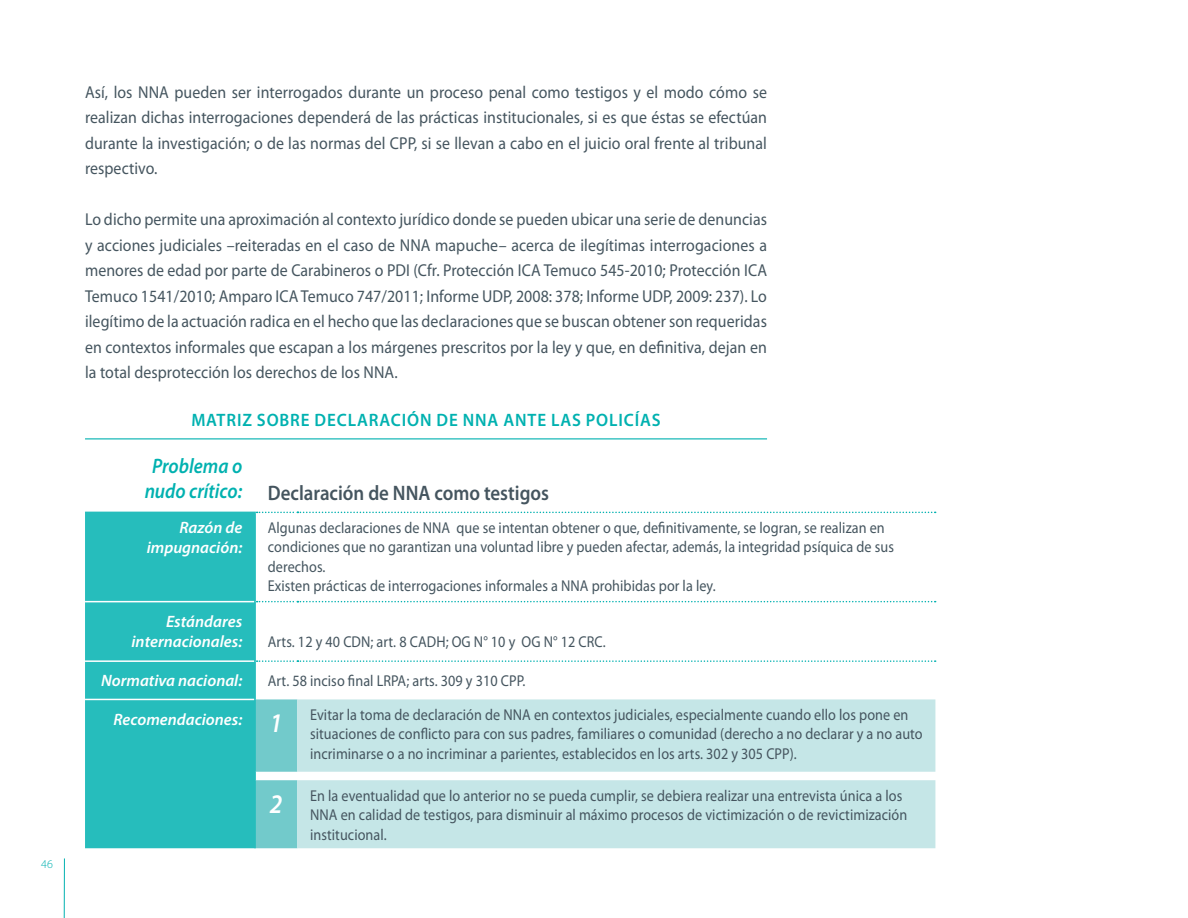
<style>
.page{position:relative;width:1188px;height:918px;background:#fff}
.page>*{position:absolute;margin:0;border:0;box-sizing:border-box;transform-origin:0 0}
.numero_tabla{font:italic 600 27px "Myriad Pro";color:#fff;scale:.9 1}
._03_titulo_tabla_-2{font:600 21px "Myriad Pro";color:#45555f;scale:.9 1}
._03_problema_nudo{font:italic 600 21px "Myriad Pro";color:#00b1b0;scale:.9 1}
._03_titulo_tabla_-si{font:600 18px "Myriad Pro";letter-spacing:.05em;color:#00b1b0;scale:.95 1}
.texto_base{font:17.25px/25.5px "Myriad Pro";letter-spacing:.005em;color:#45555f;text-align:justify;scale:.92 1}
._00_primera_col_tabl{font:italic 600 16.5px/19.8px "Myriad Pro";color:#fff;text-align:right}
._01_texto_tabla_recu{font:15.75px/19.5px "Myriad Pro";letter-spacing:.005em;color:#45555f;scale:.9 1}
.t1{font:300 12px "Myriad Pro";color:#00b1b0}
</style>
<div class="page">
<hr style="left:64px;top:858px;width:1px;height:60px;background:#00b1b0">
<hr style="left:85px;top:438px;width:682px;height:1px;background:#00b1b0">
<div style="left:85px;top:513px;width:169px;height:335px;background:#26bdbc"></div>
<svg style="left:297px;top:699px;width:638px;height:149px;background:#c8e7e8"></svg>
<svg style="left:257px;top:512px;width:679px;height:1px"></svg>
<svg style="left:257px;top:601px;width:679px;height:1px"></svg>
<svg style="left:257px;top:660px;width:679px;height:2px"></svg>
<hr style="left:85px;top:601px;width:169px;height:1px;background:#fff">
<hr style="left:85px;top:660px;width:169px;height:2px;background:#fff">
<hr style="left:85px;top:699px;width:169px;height:1px;background:#fff">
<hr style="left:254px;top:513px;width:2px;height:89px;background:#26bdbc">
<hr style="left:254px;top:602px;width:2px;height:59px;background:#26bdbc">
<hr style="left:254px;top:661px;width:2px;height:38px;background:#26bdbc">
<svg style="left:254px;top:699px;width:43px;height:149px;background:#78cccd"></svg>
<hr style="left:254px;top:780px;width:2px;height:68px;background:#26bdbc">
<hr style="left:85px;top:512px;width:171px;height:1px;background:#26bdbc">
<p class="t1" style="left:41px;top:857px;width:13px">46</p>
<p class="texto_base" style="left:85px;top:79px;width:743px">Así, los NNA pueden ser interrogados durante un proceso penal como testigos y el modo cómo se realizan dichas interrogaciones dependerá de las prácticas institucionales, si es que éstas se efectúan durante la investigación; o de las normas del CPP, si se llevan a cabo en el juicio oral frente al tribunal respectivo.</p>
<p class="texto_base" style="left:85px;top:207px;width:743px">Lo dicho permite una aproximación al contexto jurídico donde se pueden ubicar una serie de denuncias y acciones judiciales –reiteradas en el caso de NNA mapuche– acerca de ilegítimas interrogaciones a menores de edad por parte de Carabineros o PDI (Cfr. Protección ICA Temuco 545-2010; Protección ICA Temuco 1541/2010; Amparo ICA Temuco 747/2011; Informe UDP, 2008: 378; Informe UDP, 2009: 237). Lo ilegítimo de la actuación radica en el hecho que las declaraciones que se buscan obtener son requeridas en contextos informales que escapan a los márgenes prescritos por la ley y que, en definitiva, dejan en la total desprotección los derechos de los NNA.</p>
<p class="_03_titulo_tabla_-si" style="left:191px;top:408px;width:496px">MATRIZ SOBRE DECLARACIÓN DE NNA ANTE LAS POLICÍAS</p>
<p class="_03_problema_nudo" style="left:152px;top:452px;width:102px">Problema o</p>
<p class="_03_problema_nudo" style="left:145px;top:478px;width:110px">nudo crítico:</p>
<p class="_03_titulo_tabla_-2" style="left:268px;top:479px;width:314px">Declaración de NNA como testigos</p>
<p class="_00_primera_col_tabl" style="left:147px;top:517px;width:97px">Razón de impugnación:</p>
<p class="_01_texto_tabla_recu" style="left:268px;top:517px;width:697px">Algunas declaraciones de NNA que se intentan obtener o que, definitivamente, se logran, se realizan en condiciones que no garantizan una voluntad libre y pueden afectar, además, la integridad psíquica de sus derechos.</p>
<p class="_01_texto_tabla_recu" style="left:268px;top:576px;width:499px">Existen prácticas de interrogaciones informales a NNA prohibidas por la ley.</p>
<p class="_00_primera_col_tabl" style="left:132px;top:611px;width:112px">Estándares internacionales:</p>
<p class="_01_texto_tabla_recu" style="left:268px;top:631px;width:377px">Arts. 12 y 40 CDN; art. 8 CADH; OG N° 10 y OG N° 12 CRC.</p>
<p class="_00_primera_col_tabl" style="left:101px;top:670px;width:143px">Normativa nacional:</p>
<p class="_01_texto_tabla_recu" style="left:268px;top:670px;width:288px">Art. 58 inciso final LRPA; arts. 309 y 310 CPP.</p>
<p class="_00_primera_col_tabl" style="left:113px;top:709px;width:130px">Recomendaciones:</p>
<p class="numero_tabla" style="left:270px;top:706px;width:16px">1</p>
<p class="_01_texto_tabla_recu" style="left:310px;top:704px;width:682px">Evitar la toma de declaración de NNA en contextos judiciales, especialmente cuando ello los pone en situaciones de conflicto para con sus padres, familiares o comunidad (derecho a no declarar y a no auto incriminarse o a no incriminar a parientes, establecidos en los arts. 302 y 305 CPP).</p>
<p class="numero_tabla" style="left:270px;top:787px;width:16px">2</p>
<p class="_01_texto_tabla_recu" style="left:310px;top:785px;width:665px">En la eventualidad que lo anterior no se pueda cumplir, se debiera realizar una entrevista única a los<br>NNA en calidad de testigos, para disminuir al máximo procesos de victimización o de revictimización institucional.</p>
</div>
